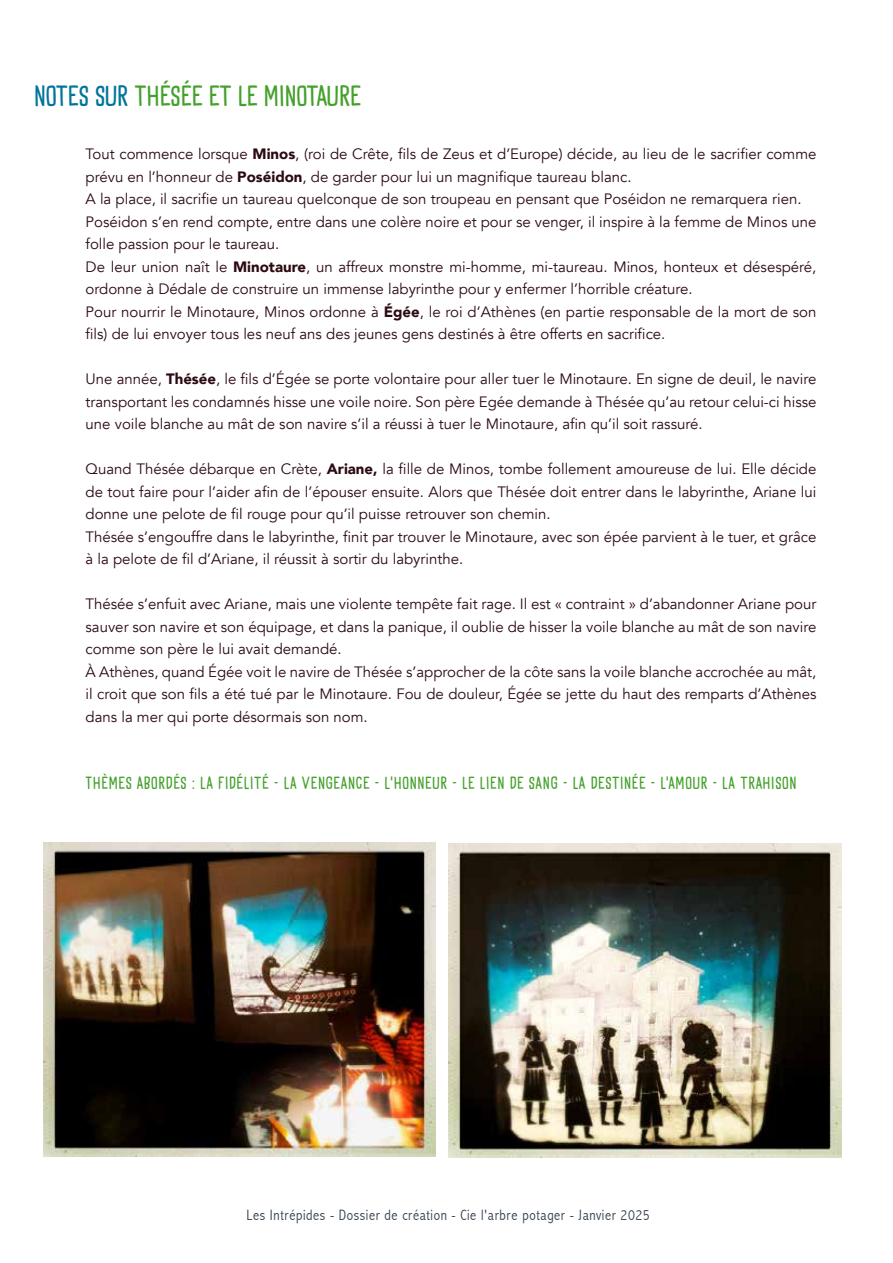
<style>
.page{position:relative;width:893px;height:1263px;background:#fff}
.page>*{position:absolute;margin:0;border:0;box-sizing:border-box;transform-origin:0 0}
.t1{font:30px "Goodie Bag DEMO";color:#44a12b}
.t2{font:18px "Goodie Bag DEMO";letter-spacing:.04em;color:#44a12b}
.t3{font:15px/22.5px "Avenir";color:#2b0a11}
.t4{font:300 condensed 15px "Abadi";letter-spacing:.04em;color:#35424f}
.s1{color:#00759a}
.s2{font-weight:900}
</style>
<div class="page">
<img style="left:43px;top:843px;width:393px;height:314px">
<img style="left:449px;top:843px;width:393px;height:315px">
<h1 class="t1" style="left:34px;top:79px;width:329px"><span class="s1">NOTES SUR</span> THÉSÉE ET LE MINOTAURE</h1>
<p class="t3" style="left:86px;top:143px;width:732px">Tout commence lorsque <span class="s2">Minos</span>, (roi de Crête, fils de Zeus et d’Europe) décide, au lieu de le sacrifier comme prévu en l’honneur de <span class="s2">Poséidon</span>, de garder pour lui un magnifique taureau blanc.<br>A la place, il sacrifie un taureau quelconque de son troupeau en pensant que Poséidon ne remarquera rien.<br>Poséidon s’en rend compte, entre dans une colère noire et pour se venger, il inspire à la femme de Minos une folle passion pour le taureau.<br>De leur union naît le <span class="s2">Minotaure</span>, un affreux monstre mi-homme, mi-taureau. Minos, honteux et désespéré, ordonne à Dédale de construire un immense labyrinthe pour y enfermer l’horrible créature.<br>Pour nourrir le Minotaure, Minos ordonne à <span class="s2">Égée</span>, le roi d’Athènes (en partie responsable de la mort de son fils) de lui envoyer tous les neuf ans des jeunes gens destinés à être offerts en sacrifice.</p>
<p class="t3" style="left:86px;top:368px;width:732px;text-align:justify">Une année, <span class="s2">Thésée</span>, le fils d’Égée se porte volontaire pour aller tuer le Minotaure. En signe de deuil, le navire transportant les condamnés hisse une voile noire. Son père Egée demande à Thésée qu’au retour celui-ci hisse une voile blanche au mât de son navire s’il a réussi à tuer le Minotaure, afin qu’il soit rassuré.</p>
<p class="t3" style="left:86px;top:458px;width:732px">Quand Thésée débarque en Crète, <span class="s2">Ariane,</span> la fille de Minos, tombe follement amoureuse de lui. Elle décide de tout faire pour l’aider afin de l’épouser ensuite. Alors que Thésée doit entrer dans le labyrinthe, Ariane lui donne une pelote de fil rouge pour qu’il puisse retrouver son chemin.<br>Thésée s’engouffre dans le labyrinthe, finit par trouver le Minotaure, avec son épée parvient à le tuer, et grâce à la pelote de fil d’Ariane, il réussit à sortir du labyrinthe.</p>
<p class="t3" style="left:86px;top:593px;width:732px">Thésée s’enfuit avec Ariane, mais une violente tempête fait rage. Il est « contraint » d’abandonner Ariane pour sauver son navire et son équipage, et dans la panique, il oublie de hisser la voile blanche au mât de son navire comme son père le lui avait demandé.<br>À Athènes, quand Égée voit le navire de Thésée s’approcher de la côte sans la voile blanche accrochée au mât, il croit que son fils a été tué par le Minotaure. Fou de douleur, Égée se jette du haut des remparts d’Athènes dans la mer qui porte désormais son nom.</p>
<p class="t2" style="left:86px;top:773px;width:712px">THÈMES ABORDÉS : LA FIDÉLITÉ - LA VENGEANCE - L'HONNEUR - LE LIEN DE SANG - LA DESTINÉE - L'AMOUR - LA TRAHISON</p>
<p class="t4" style="left:247px;top:1206px;width:405px">Les Intrépides - Dossier de création - Cie l'arbre potager - Janvier 2025</p>
</div>
